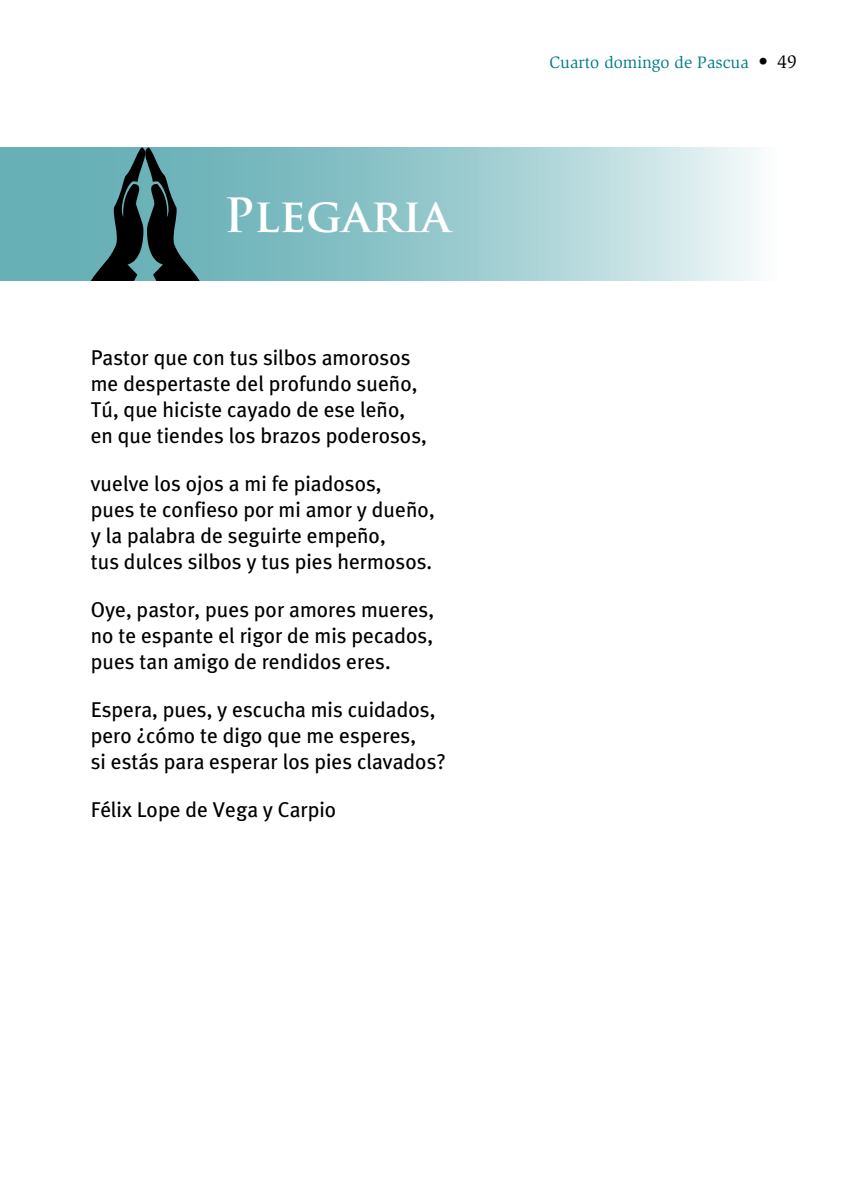
<style>
.page{position:relative;width:851px;height:1191px;background:#fff}
.page>*{position:absolute;margin:0;border:0;box-sizing:border-box;transform-origin:0 0}
.t1{font:700 46px "Trajan Pro";color:#fff}
.t2{font:21.4px/26px "Meta Plus";color:#000}
.t3{font:17px "Slimbach";color:#007b85}
.s1{font-size:19px;color:#000}
</style>
<div class="page">
<svg style="left:0;top:148px;width:759px;height:133px;background:#9ccbcf"></svg>
<svg style="left:91px;top:147px;width:109px;height:134px;background:#416c70"></svg>
<h1 class="t1" style="left:224px;top:186px;width:228px">Plegaria</h1>
<p class="t2" style="left:91px;top:344px;width:337px">Pastor que con tus silbos amorosos me despertaste del profundo sueño, Tú, que hiciste cayado de ese leño, en que tiendes los brazos poderosos,</p>
<p class="t2" style="left:91px;top:470px;width:345px">vuelve los ojos a mi fe piadosos,<br>pues te confieso por mi amor y dueño, y la palabra de seguirte empeño,<br>tus dulces silbos y tus pies hermosos.</p>
<p class="t2" style="left:91px;top:596px;width:345px;text-align:justify">Oye, pastor, pues por amores mueres, no te espante el rigor de mis pecados, pues tan amigo de rendidos eres.</p>
<p class="t2" style="left:91px;top:696px;width:356px">Espera, pues, y escucha mis cuidados, pero ¿cómo te digo que me esperes,<br>si estás para esperar los pies clavados?</p>
<p class="t2" style="left:91px;top:796px;width:247px">Félix Lope de Vega y Carpio</p>
<p class="t3" style="left:549px;top:52px;width:249px">Cuarto domingo de Pascua <span class="s1">• 49</span></p>
</div>
